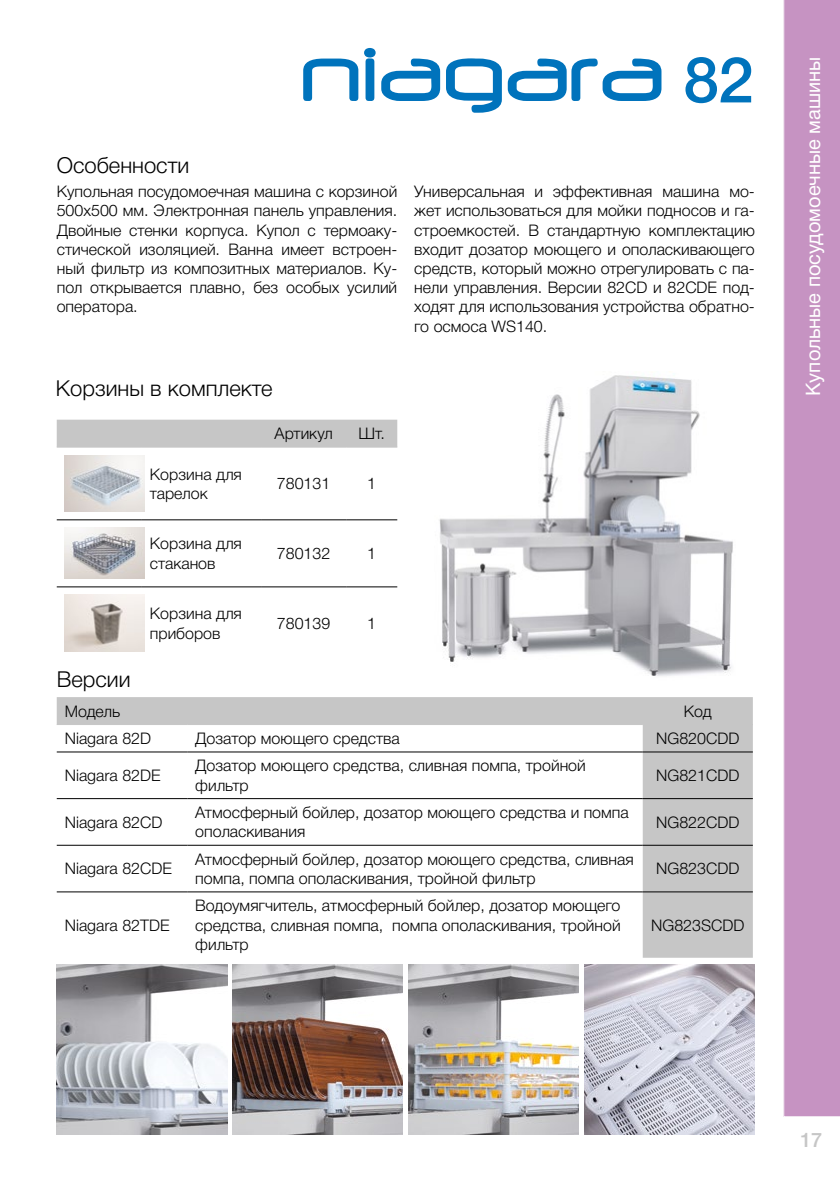
<style>
.page{position:relative;width:840px;height:1191px;background:#fff}
.page>*{position:absolute;margin:0;border:0;box-sizing:border-box;transform-origin:0 0}
.t1{font:500 64px "Helvetica Neue Cyr";color:#0073bc}
.t2{font:300 22px "Helvetica Neue Cyr";color:#000}
.t3{font:20px "Helvetica Neue Cyr";color:#fff}
.t4{font:500 20px "Helvetica Neue Cyr";color:#c6c6c6}
.t5{font:300 16px/19.2px "Helvetica Neue Cyr";color:#000}
</style>
<div class="page">
<svg style="left:303px;top:59px;width:55px;height:42px"></svg>
<svg style="left:364px;top:48px;width:11px;height:53px"></svg>
<svg style="left:381px;top:59px;width:59px;height:42px"></svg>
<svg style="left:446px;top:58px;width:55px;height:55px"></svg>
<svg style="left:507px;top:59px;width:154px;height:42px"></svg>
<img style="left:439px;top:375px;width:294px;height:301px">
<svg style="left:57px;top:697px;width:695px;height:260px"></svg>
<hr style="left:57px;top:724px;width:130px;height:1px;background:#c6c6c6">
<hr style="left:187px;top:724px;width:455px;height:1px;background:#c6c6c6">
<hr style="left:642px;top:724px;width:110px;height:1px;background:#c6c6c6">
<hr style="left:57px;top:751px;width:130px;height:1px;background:#000">
<hr style="left:187px;top:751px;width:455px;height:1px;background:#000">
<hr style="left:642px;top:751px;width:110px;height:1px;background:#000">
<hr style="left:57px;top:798px;width:130px;height:1px;background:#000">
<hr style="left:187px;top:798px;width:455px;height:1px;background:#000">
<hr style="left:642px;top:798px;width:110px;height:1px;background:#000">
<hr style="left:57px;top:845px;width:130px;height:1px;background:#000">
<hr style="left:187px;top:845px;width:455px;height:1px;background:#000">
<hr style="left:642px;top:845px;width:110px;height:1px;background:#000">
<hr style="left:57px;top:891px;width:130px;height:1px;background:#000">
<hr style="left:187px;top:891px;width:455px;height:1px;background:#000">
<hr style="left:642px;top:891px;width:110px;height:1px;background:#000">
<img style="left:57px;top:964px;width:170px;height:170px">
<img style="left:232px;top:964px;width:171px;height:170px">
<img style="left:408px;top:964px;width:170px;height:170px">
<img style="left:584px;top:964px;width:170px;height:170px">
<div style="left:783px;top:0;width:56px;height:1117px;background:#c693c2"></div>
<div style="left:57px;top:420px;width:340px;height:26px;background:#c6c6c6"></div>
<hr style="left:57px;top:446px;width:85px;height:1px;background:#c6c6c6">
<hr style="left:142px;top:446px;width:119px;height:1px;background:#c6c6c6">
<hr style="left:261px;top:446px;width:85px;height:1px;background:#c6c6c6">
<hr style="left:346px;top:446px;width:51px;height:1px;background:#c6c6c6">
<hr style="left:57px;top:519px;width:85px;height:1px;background:#000">
<hr style="left:142px;top:519px;width:119px;height:1px;background:#000">
<hr style="left:261px;top:519px;width:85px;height:1px;background:#000">
<hr style="left:346px;top:519px;width:51px;height:1px;background:#000">
<hr style="left:57px;top:586px;width:85px;height:1px;background:#000">
<hr style="left:142px;top:586px;width:119px;height:1px;background:#000">
<hr style="left:261px;top:586px;width:85px;height:1px;background:#000">
<hr style="left:346px;top:586px;width:51px;height:1px;background:#000">
<img style="left:65px;top:455px;width:79px;height:57px">
<img style="left:65px;top:528px;width:79px;height:51px">
<img style="left:65px;top:595px;width:79px;height:56px">
<h2 class="t2" style="left:57px;top:153px;width:134px">Особенности</h2>
<h1 class="t1" style="left:683px;top:45px;width:73px">82</h1>
<p class="t5" style="left:57px;top:182px;width:342px;text-align:justify">Купольная посудомоечная машина с корзиной 500х500 мм. Электронная панель управления.<br>Двойные стенки корпуса. Купол с термоаку&shy;стической изоляцией. Ванна имеет встроен&shy;ный фильтр из композитных материалов. Ку&shy;пол открывается плавно, без особых усилий оператора.</p>
<p class="t5" style="left:414px;top:182px;width:342px;text-align:justify">Универсальная и эффективная машина мо&shy;жет использоваться для мойки подносов и га&shy;строемкостей. В стандартную комплектацию входит дозатор моющего и ополаскивающего средств, который можно отрегулировать с па&shy;нели управления. Версии 82CD и 82CDE под&shy;ходят для использования устройства обратно&shy;го осмоса WS140.</p>
<h2 class="t2" style="left:56px;top:376px;width:218px">Корзины в комплекте</h2>
<p class="t5" style="left:274px;top:424px;width:59px">Артикул</p>
<p class="t5" style="left:358px;top:424px;width:28px">Шт.</p>
<h2 class="t2" style="left:57px;top:667px;width:75px">Версии</h2>
<p class="t5" style="left:150px;top:464px;width:93px">Корзина для тарелок</p>
<p class="t5" style="left:277px;top:474px;width:55px">780131</p>
<p class="t5" style="left:367px;top:474px;width:10px">1</p>
<p class="t5" style="left:150px;top:534px;width:93px">Корзина для стаканов</p>
<p class="t5" style="left:277px;top:544px;width:55px">780132</p>
<p class="t5" style="left:367px;top:544px;width:10px">1</p>
<p class="t5" style="left:150px;top:604px;width:93px">Корзина для приборов</p>
<p class="t5" style="left:277px;top:614px;width:55px">780139</p>
<p class="t5" style="left:367px;top:614px;width:10px">1</p>
<p class="t5" style="left:65px;top:701px;width:57px">Модель</p>
<p class="t5" style="left:683px;top:701px;width:29px">Код</p>
<p class="t5" style="left:65px;top:729px;width:88px">Niagara 82D</p>
<p class="t5" style="left:195px;top:729px;width:206px">Дозатор моющего средства</p>
<p class="t5" style="left:656px;top:729px;width:84px">NG820CDD</p>
<p class="t5" style="left:65px;top:766px;width:97px">Niagara 82DE</p>
<p class="t5" style="left:195px;top:756px;width:392px">Дозатор моющего средства, сливная помпа, тройной фильтр</p>
<p class="t5" style="left:656px;top:766px;width:84px">NG821CDD</p>
<p class="t5" style="left:65px;top:812px;width:99px">Niagara 82CD</p>
<p class="t5" style="left:195px;top:803px;width:435px">Атмосферный бойлер, дозатор моющего средства и помпа ополаскивания</p>
<p class="t5" style="left:656px;top:812px;width:84px">NG822CDD</p>
<p class="t5" style="left:65px;top:859px;width:109px">Niagara 82CDE</p>
<p class="t5" style="left:195px;top:849px;width:439px">Атмосферный бойлер, дозатор моющего средства, сливная помпа, помпа ополаскивания, тройной фильтр</p>
<p class="t5" style="left:656px;top:859px;width:84px">NG823CDD</p>
<p class="t5" style="left:65px;top:915px;width:106px">Niagara 82TDE</p>
<p class="t5" style="left:195px;top:896px;width:426px;text-align:justify">Водоумягчитель, атмосферный бойлер, дозатор моющего средства, сливная помпа, помпа ополаскивания, тройной фильтр</p>
<p class="t5" style="left:651px;top:915px;width:95px">NG823SCDD</p>
<p class="t3" style="left:801px;top:396px;width:341px;rotate:-90deg">Купольные посудомоечные машины</p>
<p class="t4" style="left:799px;top:1129px;width:24px">17</p>
</div>
